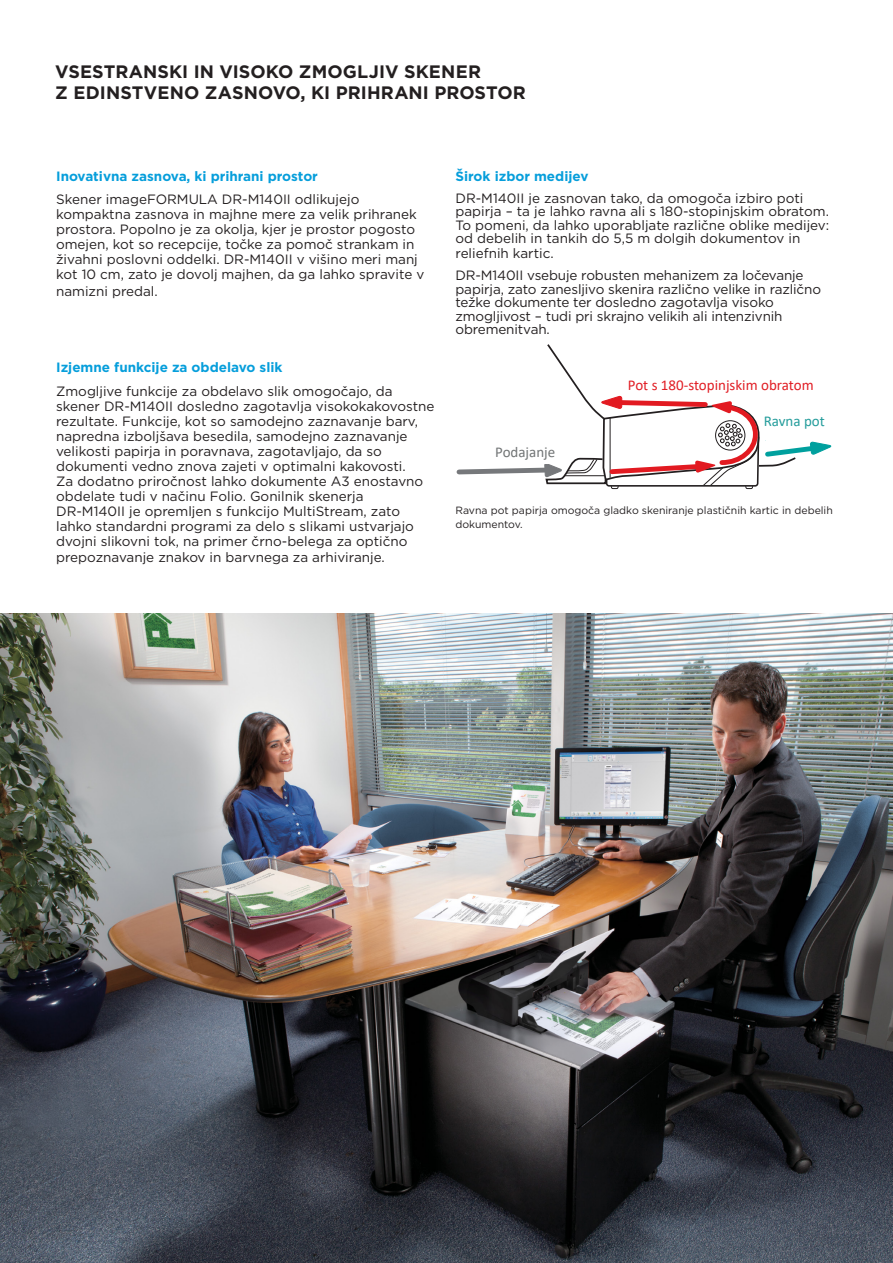
<style>
.page{position:relative;width:893px;height:1263px;background:#fff}
.page>*{position:absolute;margin:0;border:0;box-sizing:border-box;transform-origin:0 0}
.C_-_Head{font:700 18px "Gotham";letter-spacing:.005em;color:#231f20}
.t1{font:300 15.15px "Denda New";color:#e21a21}
.t2{font:300 15.15px "Denda New";color:#00a09e}
.t3{font:300 15.15px "Denda New";color:#76787b}
.COVER_HEADER_SMALL{font:15px "Calibri";color:#e11e25}
.COVER_HEADER_SMALL-2{font:15px "Calibri";color:#727576}
.COVER_HEADER_SMALL-3{font:15px "Calibri";color:#259d9c}
.BODY_BULLETS{font:13.5px/15.1px "Gotham";color:#231f20}
.SUBHEAD{font:13.5px/15px "Gotham";color:#231f20}
.SUBHEAD-2{font:700 13.5px "Gotham";color:#069edb}
.BODY_BULLETS-2{font:700 13.5px "Gotham";color:#069edb}
.BODY_BULLETS-3{font:10.5px/13.5px "Gotham";color:#231f20}
</style>
<div class="page">
<img style="left:0;top:613px;width:893px;height:650px">
<svg style="left:456px;top:344px;width:375px;height:146px"></svg>
<div style="left:484px;top:445px;width:70px;height:19px;background:#fff"></div>
<p class="C_-_Head" style="left:55px;top:60px;width:427px">VSESTRANSKI IN VISOKO ZMOGLJIV SKENER</p>
<p class="C_-_Head" style="left:55px;top:81px;width:472px">Z EDINSTVENO ZASNOVO, KI PRIHRANI PROSTOR</p>
<p class="SUBHEAD-2" style="left:56px;top:167px;width:263px">Inovativna zasnova, ki prihrani prostor</p>
<p class="SUBHEAD" style="left:56px;top:192px;width:370px">Skener imageFORMULA DR-M140II odlikujejo kompaktna zasnova in majhne mere za velik prihranek prostora. Popolno je za okolja, kjer je prostor pogosto omejen, kot so recepcije, točke za pomoč strankam in živahni poslovni oddelki. DR-M140II v višino meri manj kot 10 cm, zato je dovolj majhen, da ga lahko spravite v</p>
<p class="SUBHEAD" style="left:56px;top:283px;width:103px">namizni predal.</p>
<p class="SUBHEAD-2" style="left:56px;top:359px;width:228px">Izjemne funkcije za obdelavo slik</p>
<p class="BODY_BULLETS" style="left:56px;top:383px;width:380px">Zmogljive funkcije za obdelavo slik omogočajo, da skener DR-M140II dosledno zagotavlja visokokakovostne rezultate. Funkcije, kot so samodejno zaznavanje barv, napredna izboljšava besedila, samodejno zaznavanje velikosti papirja in poravnava, zagotavljajo, da so dokumenti vedno znova zajeti v optimalni kakovosti.<br>Za dodatno priročnost lahko dokumente A3 enostavno obdelate tudi v načinu Folio. Gonilnik skenerja DR-M140II je opremljen s funkcijo MultiStream, zato lahko standardni programi za delo s slikami ustvarjajo dvojni slikovni tok, na primer črno-belega za optično prepoznavanje znakov in barvnega za arhiviranje.</p>
<p class="BODY_BULLETS-2" style="left:455px;top:167px;width:135px">Širok izbor medijev</p>
<p class="BODY_BULLETS" style="left:455px;top:191px;width:375px;line-height:13.5px">DR-M140II je zasnovan tako, da omogoča izbiro poti papirja – ta je lahko ravna ali s 180-stopinjskim obratom.<br>To pomeni, da lahko uporabljate različne oblike medijev: od debelih in tankih do 5,5 m dolgih dokumentov in</p>
<p class="BODY_BULLETS" style="left:455px;top:246px;width:100px">reliefnih kartic.</p>
<p class="BODY_BULLETS" style="left:455px;top:269px;width:367px;line-height:13.5px">DR-M140II vsebuje robusten mehanizem za ločevanje papirja, zato zanesljivo skenira različno velike in različno težke dokumente ter dosledno zagotavlja visoko zmogljivost – tudi pri skrajno velikih ali intenzivnih obremenitvah.</p>
<p class="t3" style="left:496px;top:444px;width:50px">Feeding</p>
<p class="COVER_HEADER_SMALL-2" style="left:495px;top:442px;width:62px">Podajanje</p>
<p class="COVER_HEADER_SMALL" style="left:628px;top:374px;width:187px">Pot s 180-stopinjskim obratom</p>
<p class="COVER_HEADER_SMALL-3" style="left:764px;top:411px;width:63px">Ravna pot</p>
<p class="t1" style="left:628px;top:378px;width:74px">U-Turn Path</p>
<p class="t2" style="left:765px;top:413px;width:48px">Straight</p>
<p class="BODY_BULLETS-3" style="left:455px;top:504px;width:379px">Ravna pot papirja omogoča gladko skeniranje plastičnih kartic in debelih dokumentov.</p>
</div>
